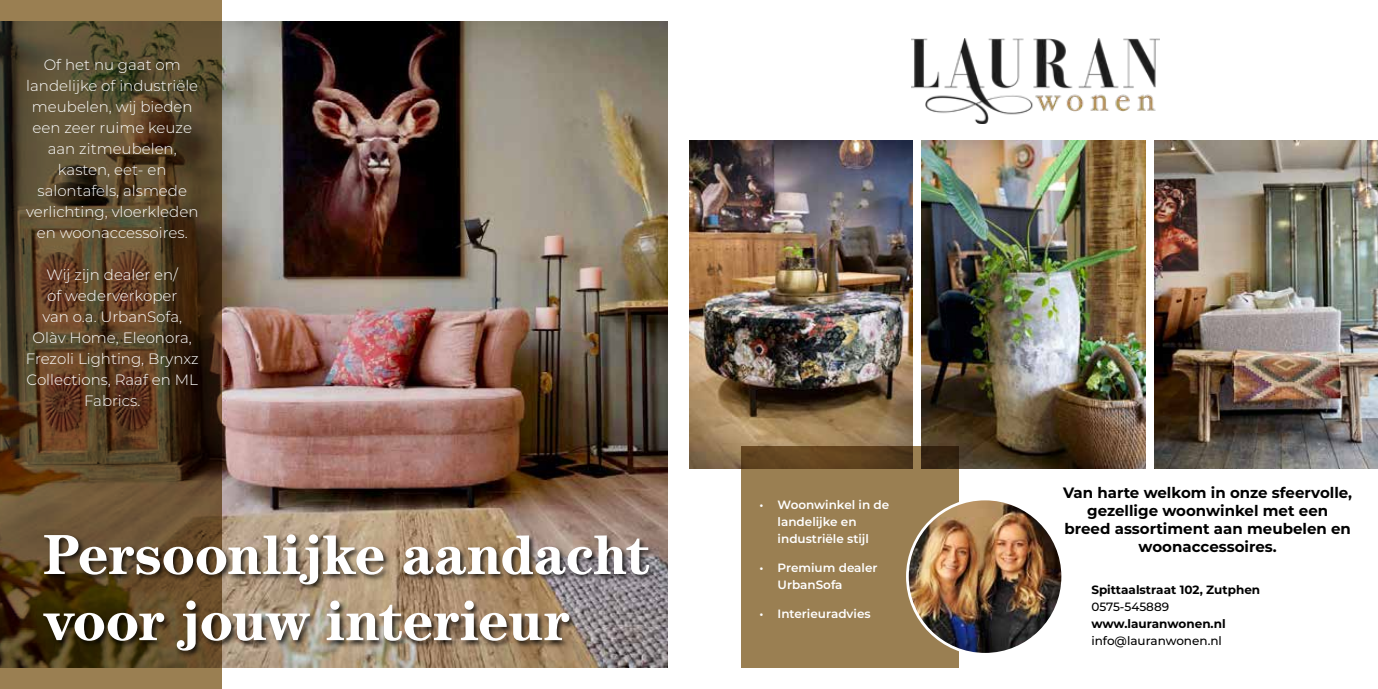
<style>
.page{position:relative;width:1378px;height:689px;background:#fff}
.page>*{position:absolute;margin:0;border:0;box-sizing:border-box;transform-origin:0 0}
.t1{font:700 56.55px/66.2px "Century LT";letter-spacing:-.01em;color:#fff}
.t2{font:300 15px/21px "Montserrat";color:#fff;text-align:center}
.t3{font:700 15px/18px "Montserrat";color:#000;text-align:center}
.t4{font:600 12px/17px "Montserrat";color:#fff}
.t5{font:700 12px "Montserrat";color:#000}
.t6{font:500 12px "Montserrat";color:#000}
</style>
<div class="page">
<img style="left:222px;top:21px;width:446px;height:647px">
<svg style="left:0;top:0;width:222px;height:689px;background:#594529"></svg>
<div style="left:42px;top:533px;width:614px;height:125px;background:#000;opacity:.75"></div>
<img style="left:911px;top:38px;width:248px;height:85px">
<img style="left:1154px;top:140px;width:224px;height:329px">
<img style="left:689px;top:140px;width:224px;height:329px">
<img style="left:921px;top:140px;width:224px;height:329px">
<div style="left:741px;top:446px;width:217px;height:222px;background:#9a7f52"></div>
<img style="left:907px;top:500px;width:153px;height:154px">
<div style="left:906px;top:497px;width:158px;height:159px;border:3px solid #fff;border-radius:50%"></div>
<p class="t2" style="left:26px;top:54px;width:174px">Of het nu gaat om landelijke of industriële meubelen, wij bieden een zeer ruime keuze aan zitmeubelen, kasten, eet- en salontafels, alsmede verlichting, vloerkleden en woonaccessoires.</p>
<p class="t2" style="left:26px;top:264px;width:174px">Wij zijn dealer en/<br>of wederverkoper<br>van o.a. UrbanSofa,<br>Olàv Home, Eleonora,<br>Frezoli Lighting, Brynxz<br>Collections, Raaf en ML<br>Fabrics.</p>
<h1 class="t1" style="left:44px;top:521px;width:607px">Persoonlijke aandacht voor jouw interieur</h1>
<p class="t4" style="left:777px;top:496px;width:113px;text-indent:-18px">• Woonwinkel in de landelijke en industriële stijl</p>
<p class="t4" style="left:777px;top:559px;width:101px;text-indent:-18px">• Premium dealer<br>UrbanSofa</p>
<p class="t4" style="left:759px;top:605px;width:113px">• Interieuradvies</p>
<p class="t3" style="left:1063px;top:483px;width:291px">Van harte welkom in onze sfeervolle, gezellige woonwinkel met een breed assortiment aan meubelen en woonaccessoires.</p>
<p class="t5" style="left:1091px;top:581px;width:170px">Spittaalstraat 102, Zutphen</p>
<p class="t6" style="left:1091px;top:599px;width:79px">0575-545889</p>
<p class="t5" style="left:1091px;top:615px;width:136px">www.lauranwonen.nl</p>
<p class="t6" style="left:1091px;top:633px;width:132px">info@lauranwonen.nl</p>
</div>
